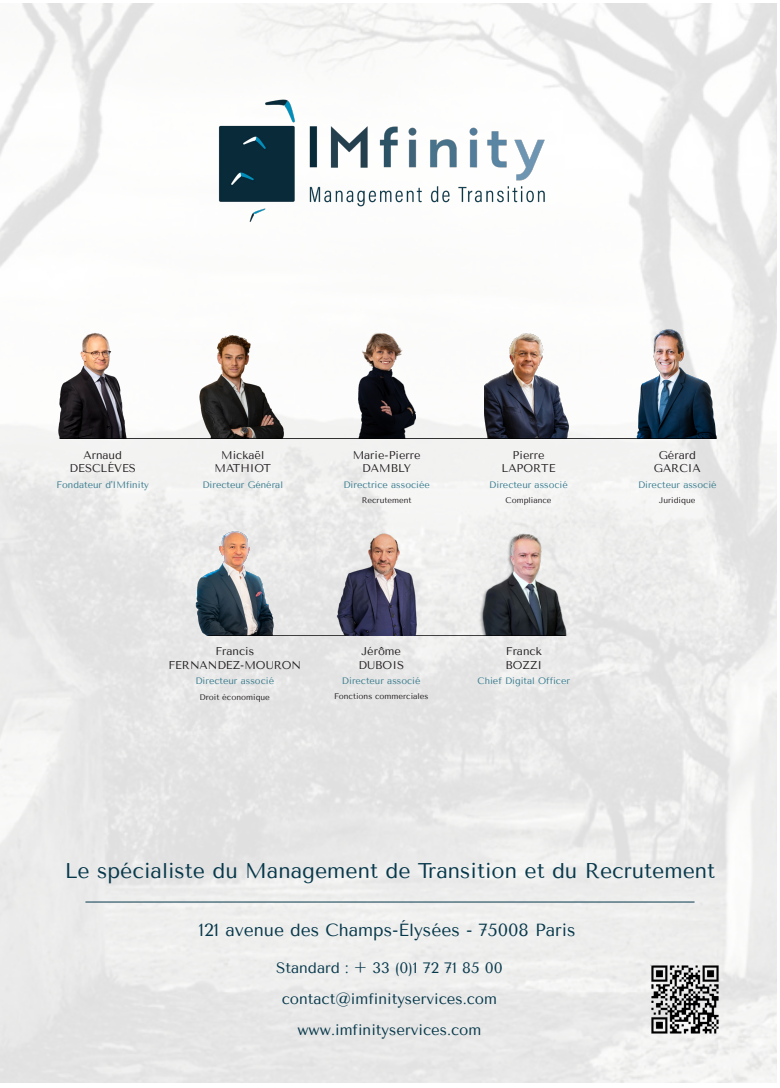
<style>
.page{position:relative;width:780px;height:1088px;background:#fff}
.page>*{position:absolute;margin:0;border:0;box-sizing:border-box;transform-origin:0 0}
.t1{font:21.25px "Tenor Sans";color:#06384b}
.t2{font:17.5px "Tenor Sans";color:#06384b}
.t3{font:15px/31.2px "Tenor Sans";color:#06384b;text-align:center}
.t4{font:11.25px/13.5px "Tenor Sans";color:#231f20;text-align:center}
.t5{font:9.38px "Tenor Sans";color:#387c8e}
.t6{font:8.12px "Tenor Sans";color:#231f20}
</style>
<div class="page">
<img style="left:1px;top:4px;width:775px;height:1079px">
<img style="left:201px;top:89px;width:372px;height:165px">
<img style="left:52px;top:331px;width:92px;height:108px">
<img style="left:359px;top:333px;width:56px;height:105px">
<img style="left:484px;top:331px;width:86px;height:107px">
<img style="left:626px;top:323px;width:98px;height:116px">
<img style="left:193px;top:528px;width:83px;height:108px">
<img style="left:189px;top:331px;width:94px;height:107px">
<img style="left:479px;top:532px;width:89px;height:103px">
<hr style="left:85px;top:901px;width:609px;height:1px;background:#06384b">
<img style="left:642px;top:958px;width:85px;height:84px">
<hr style="left:208px;top:635px;width:357px;height:1px;background:#000001">
<hr style="left:60px;top:438px;width:656px;height:1px;background:#000001">
<img style="left:323px;top:530px;width:116px;height:105px">
<p class="t4" style="left:70px;top:448px;width:68px">Arnaud<br>DESCLÉVES</p>
<p class="t4" style="left:352px;top:448px;width:69px">Marie-Pierre<br>DAMBLY</p>
<p class="t4" style="left:501px;top:448px;width:55px">Pierre<br>LAPORTE</p>
<p class="t4" style="left:653px;top:448px;width:48px">Gérard<br>GARCIA</p>
<p class="t5" style="left:57px;top:479px;width:94px">Fondateur d'IMfinity</p>
<p class="t5" style="left:343px;top:479px;width:88px">Directrice associée</p>
<p class="t5" style="left:489px;top:479px;width:80px">Directeur associé</p>
<p class="t5" style="left:638px;top:479px;width:80px">Directeur associé</p>
<p class="t6" style="left:361px;top:495px;width:51px">Recrutement</p>
<p class="t6" style="left:505px;top:495px;width:48px">Compliance</p>
<p class="t6" style="left:659px;top:495px;width:38px">Juridique</p>
<p class="t4" style="left:214px;top:448px;width:58px">Mickaël<br>MATHIOT</p>
<p class="t5" style="left:202px;top:479px;width:82px">Directeur Général</p>
<p class="t4" style="left:168px;top:644px;width:134px">Francis<br>FERNANDEZ-MOURON</p>
<p class="t5" style="left:195px;top:676px;width:80px">Directeur associé</p>
<p class="t6" style="left:199px;top:692px;width:72px">Droit économique</p>
<p class="t4" style="left:358px;top:644px;width:47px;text-align:left">Jérôme<br>DUBOIS</p>
<p class="t5" style="left:342px;top:676px;width:80px">Directeur associé</p>
<p class="t6" style="left:334px;top:692px;width:96px">Fonctions commerciales</p>
<p class="t4" style="left:505px;top:644px;width:38px;text-align:left">Franck<br>BOZZI</p>
<p class="t5" style="left:477px;top:676px;width:94px">Chief Digital Officer</p>
<p class="t1" style="left:65px;top:858px;width:652px">Le spécialiste du Management de Transition et du Recrutement</p>
<p class="t2" style="left:198px;top:920px;width:378px">121 avenue des Champs-Élysées - 75008 Paris</p>
<p class="t3" style="left:276px;top:952px;width:228px">Standard : + 33 (0)1 72 71 85 00 contact@imfinityservices.com www.imfinityservices.com</p>
</div>
